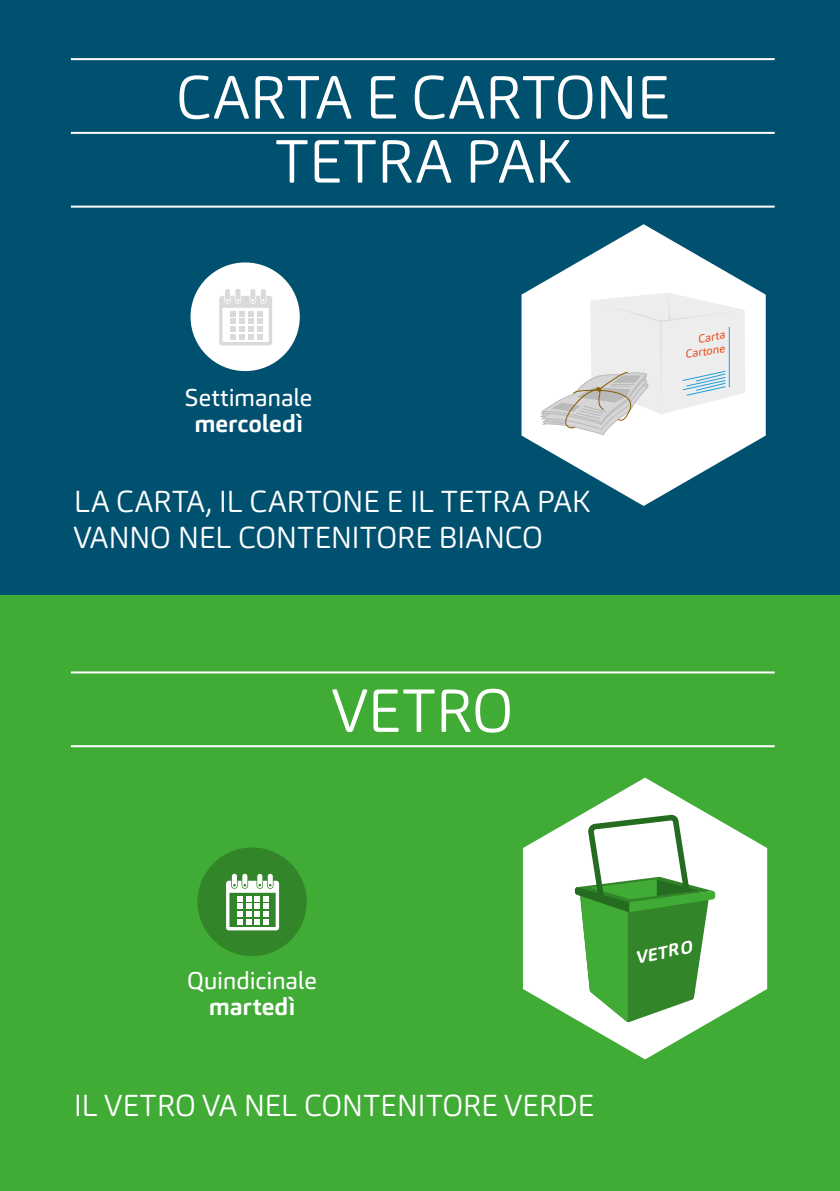
<style>
.page{position:relative;width:840px;height:1191px;background:#fff}
.page>*{position:absolute;margin:0;border:0;box-sizing:border-box;transform-origin:0 0}
.t1{font:300 60px/64px "Carnas";letter-spacing:-.01em;color:#fff;text-align:center}
.t2{font:300 30px/36px "Carnas";letter-spacing:-.01em;color:#fff}
.t3{font:24px "Carnas";letter-spacing:-.01em;color:#fff}
.t4{font:700 24px "Carnas";color:#fff}
.t5{font:italic 700 17.2px "Carnas";color:#fff}
.t6{font:italic 11.2px/13.6px "Carnas";color:#e9501e;text-align:right}
</style>
<div class="page">
<div style="left:0;top:0;width:839px;height:595px;background:#00516f"></div>
<svg style="left:521px;top:224px;width:244px;height:282px;fill:#fff"></svg>
<hr style="left:71px;top:58px;width:703px;height:2px;background:#fff">
<hr style="left:71px;top:132px;width:703px;height:2px;background:#fff">
<hr style="left:71px;top:206px;width:703px;height:2px;background:#fff">
<div style="left:190px;top:262px;width:109px;height:109px;background:#fff;border-radius:50%"></div>
<div style="left:225px;top:289px;width:5px;height:14px;background:#dadada;border-radius:3px"></div>
<div style="left:235px;top:289px;width:5px;height:14px;background:#dadada;border-radius:3px"></div>
<div style="left:250px;top:289px;width:5px;height:14px;background:#dadada;border-radius:3px"></div>
<div style="left:260px;top:289px;width:6px;height:14px;background:#dadada;border-radius:3px"></div>
<svg style="left:219px;top:296px;width:53px;height:49px"></svg>
<div style="left:0;top:595px;width:839px;height:596px;background:#40ab35"></div>
<div style="left:197px;top:847px;width:109px;height:109px;background:#328629;border-radius:50%"></div>
<div style="left:232px;top:873px;width:5px;height:15px;background:#fff;border-radius:3px"></div>
<div style="left:242px;top:873px;width:5px;height:15px;background:#fff;border-radius:3px"></div>
<div style="left:257px;top:874px;width:5px;height:14px;background:#fff;border-radius:3px"></div>
<div style="left:267px;top:874px;width:5px;height:14px;background:#fff;border-radius:3px"></div>
<svg style="left:226px;top:880px;width:53px;height:50px"></svg>
<hr style="left:71px;top:671px;width:703px;height:2px;background:#fff">
<hr style="left:71px;top:745px;width:703px;height:2px;background:#fff">
<svg style="left:523px;top:777px;width:243px;height:282px;fill:#fff"></svg>
<svg style="left:574px;top:811px;width:140px;height:212px"></svg>
<svg style="left:540px;top:293px;width:204px;height:142px;background:#ececec"></svg>
<h1 class="t1" style="left:176px;top:65px;width:495px">CARTA E CARTONE<br>TETRA PAK</h1>
<p class="t3" style="left:185px;top:382px;width:129px">Settimanale</p>
<p class="t4" style="left:194px;top:408px;width:110px">mercoledì</p>
<p class="t2" style="left:74px;top:483px;width:517px">LA CARTA, IL CARTONE E IL TETRA PAK<br>VANNO NEL CONTENITORE BIANCO</p>
<h1 class="t1" style="left:332px;top:678px;width:183px">VETRO</h1>
<p class="t6" style="left:681px;top:334px;width:44px;rotate:-9deg">Carta<br>Cartone</p>
<p class="t3" style="left:187px;top:965px;width:131px">Quindicinale</p>
<p class="t4" style="left:209px;top:991px;width:88px">martedì</p>
<p class="t2" style="left:74px;top:1087px;width:521px">IL VETRO VA NEL CONTENITORE VERDE</p>
<p class="t5" style="left:632px;top:947px;width:59px;rotate:-12deg">VETRO</p>
</div>
